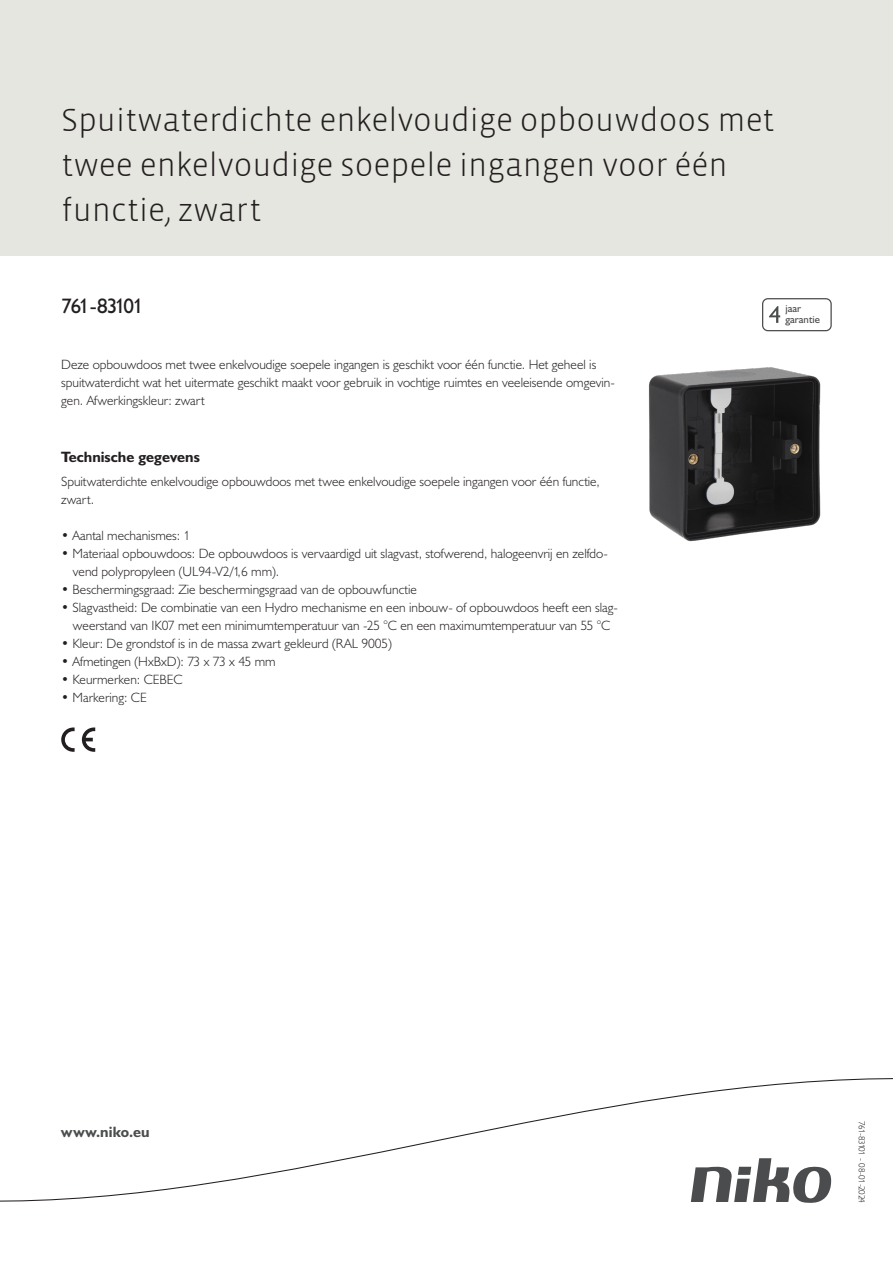
<style>
.page{position:relative;width:893px;height:1263px;background:#fff}
.page>*{position:absolute;margin:0;border:0;box-sizing:border-box;transform-origin:0 0}
.Title_datasheets{font:300 33px/45px "Vista Sans";color:#231f20}
.Article_number{font:21px "Humanist 521 BT";letter-spacing:-.075em;color:#231f20}
.Titles_parts{font:700 15px "Humanist 521 BT";color:#231f20}
.titel_afbeelding{font:700 15px "Humanist 521 BT";letter-spacing:.005em;color:#4b4c4d}
.USP_Bullets{font:300 13.5px/18px "Humanist 521 BT";color:#231f20}
.Platte_tekst_CAB{font:300 13.5px/18px "Humanist 521 BT";color:#231f20}
.t1{font:10.8px/10.8px "Humanist 521 BT";color:#4b4c4d}
.Revision{font:300 9px "Humanist 521 BT";letter-spacing:-.07em;color:#231f20}
</style>
<div class="page">
<div style="left:0;top:0;width:893px;height:255px;background:#e6e6e0"></div>
<svg style="left:82px;top:727px;width:13px;height:25px"></svg>
<svg style="left:61px;top:727px;width:14px;height:25px"></svg>
<svg style="left:762px;top:298px;width:70px;height:33px"></svg>
<svg style="left:0;top:1078px;width:893px;height:125px"></svg>
<img style="left:648px;top:367px;width:173px;height:175px">
<p class="Title_datasheets" style="left:61px;top:98px;width:715px">Spuitwaterdichte enkelvoudige opbouwdoos met twee enkelvoudige soepele ingangen voor één functie, zwart</p>
<p class="Article_number" style="left:61px;top:293px;width:84px">761-83101</p>
<p class="t1" style="left:785px;top:303px;width:36px">jaar garantie</p>
<p class="Platte_tekst_CAB" style="left:61px;top:355px;width:555px">Deze opbouwdoos met twee enkelvoudige soepele ingangen is geschikt voor één functie. Het geheel is spuitwaterdicht wat het uitermate geschikt maakt voor gebruik in vochtige ruimtes en veeleisende omgevin&shy;gen. Afwerkingskleur: zwart</p>
<p class="Titles_parts" style="left:61px;top:447px;width:140px">Technische gegevens</p>
<p class="Platte_tekst_CAB" style="left:61px;top:472px;width:540px">Spuitwaterdichte enkelvoudige opbouwdoos met twee enkelvoudige soepele ingangen voor één functie, zwart.</p>
<p class="USP_Bullets" style="left:61px;top:526px;width:131px">• Aantal mechanismes: 1</p>
<p class="USP_Bullets" style="left:73px;top:544px;width:537px;text-indent:-12px">• Materiaal opbouwdoos: De opbouwdoos is vervaardigd uit slagvast, stofwerend, halogeenvrij en zelfdo&shy;vend polypropyleen (UL94-V2/1,6 mm).</p>
<p class="USP_Bullets" style="left:61px;top:580px;width:357px">• Beschermingsgraad: Zie beschermingsgraad van de opbouwfunctie</p>
<p class="USP_Bullets" style="left:61px;top:598px;width:558px;text-align:center">• Slagvastheid: De combinatie van een Hydro mechanisme en een inbouw- of opbouwdoos heeft een slag&shy;weerstand van IK07 met een minimumtemperatuur van -25 °C en een maximumtemperatuur van 55 °C</p>
<p class="USP_Bullets" style="left:61px;top:634px;width:332px">• Kleur: De grondstof is in de massa zwart gekleurd (RAL 9005)</p>
<p class="USP_Bullets" style="left:61px;top:652px;width:216px">• Afmetingen (HxBxD): 73 x 73 x 45 mm</p>
<p class="USP_Bullets" style="left:61px;top:670px;width:123px">• Keurmerken: CEBEC</p>
<p class="USP_Bullets" style="left:61px;top:688px;width:87px">• Markering: CE</p>
<p class="titel_afbeelding" style="left:61px;top:1122px;width:90px">www.niko.eu</p>
<p class="Revision" style="left:868px;top:1121px;width:83px;rotate:90deg">761-83101 - 08-01-2024</p>
</div>
